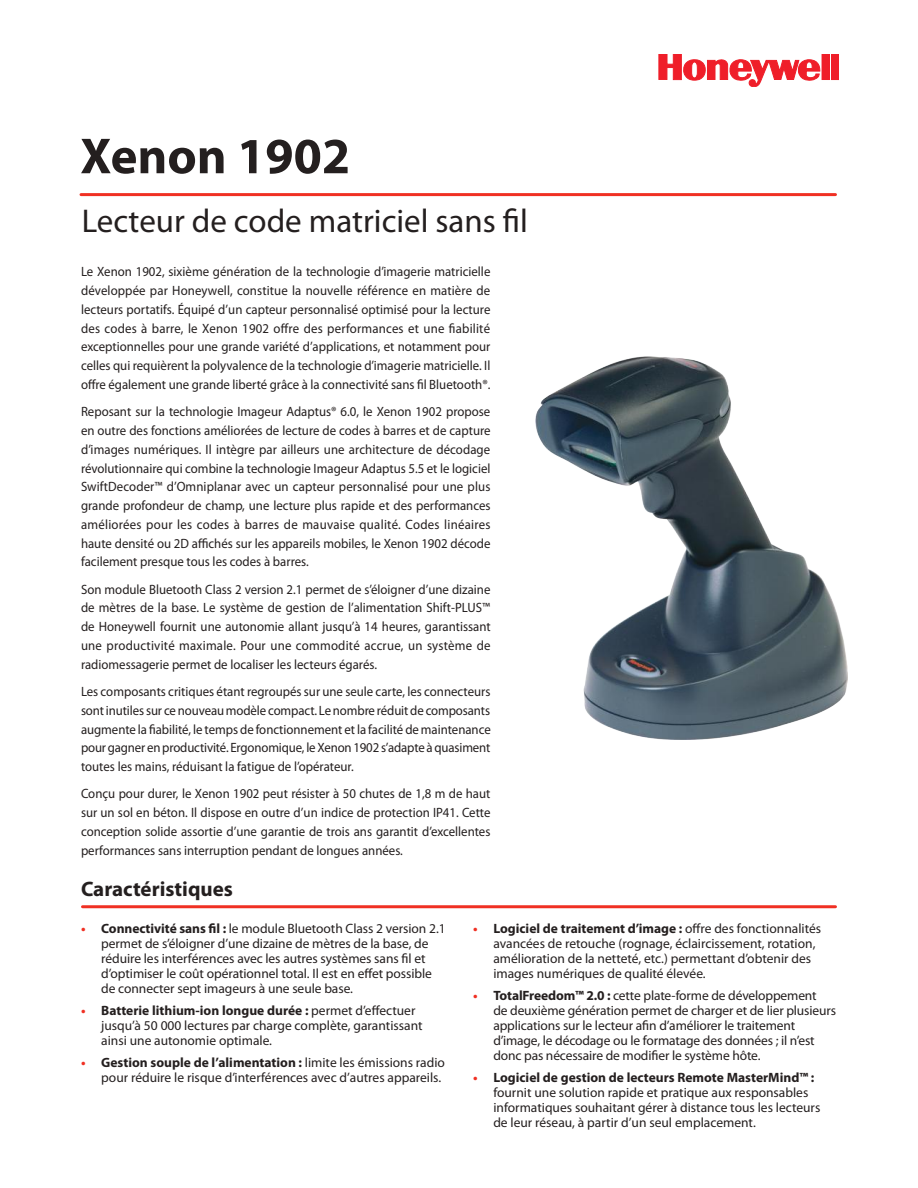
<style>
.page{position:relative;width:918px;height:1188px;background:#fff}
.page>*{position:absolute;margin:0;border:0;box-sizing:border-box;transform-origin:0 0}
.t1{font:700 51px "Myriad Pro";color:#241f1f}
.t2{font:33px "Myriad Pro";color:#241f1f}
.t3{font:700 21px "Myriad Pro";color:#241f1f}
.t4{font:13.5px/18.8px "Myriad Pro";color:#241f1f;text-align:justify;scale:.95 1}
.t5{font:13.5px/15px "Myriad Pro";color:#241f1f}
.s1{font-weight:700;color:#f03023}
.s2{font-weight:700}
</style>
<div class="page">
<svg style="left:659px;top:54px;width:161px;height:33px"></svg>
<div style="left:822px;top:54px;width:7px;height:26px;background:#ef1e29"></div>
<div style="left:832px;top:54px;width:7px;height:26px;background:#ef1e29"></div>
<div style="left:831px;top:54px;width:8px;height:26px;border:1px solid #ef1e29"></div>
<hr style="left:81px;top:193px;width:755px;height:3px;background:#f03023">
<hr style="left:82px;top:905px;width:754px;height:3px;background:#f03023">
<img style="left:536px;top:356px;width:311px;height:383px">
<h1 class="t1" style="left:80px;top:123px;width:271px">Xenon 1902</h1>
<h2 class="t2" style="left:82px;top:200px;width:448px">Lecteur de code matriciel sans fil</h2>
<p class="t4" style="left:81px;top:262px;width:433px">Le Xenon 1902, sixième génération de la technologie d’imagerie matricielle développée par Honeywell, constitue la nouvelle référence en matière de lecteurs portatifs. Équipé d’un capteur personnalisé optimisé pour la lecture des codes à barre, le Xenon 1902 offre des performances et une fiabilité exceptionnelles pour une grande variété d’applications, et notamment pour celles qui requièrent la polyvalence de la technologie d’imagerie matricielle. Il offre également une grande liberté grâce à la connectivité sans fil Bluetooth®.</p>
<p class="t4" style="left:81px;top:402px;width:433px">Reposant sur la technologie Imageur Adaptus® 6.0, le Xenon 1902 propose en outre des fonctions améliorées de lecture de codes à barres et de capture d’images numériques. Il intègre par ailleurs une architecture de décodage révolutionnaire qui combine la technologie Imageur Adaptus 5.5 et le logiciel SwiftDecoder™ d’Omniplanar avec un capteur personnalisé pour une plus grande profondeur de champ, une lecture plus rapide et des performances améliorées pour les codes à barres de mauvaise qualité. Codes linéaires haute densité ou 2D affichés sur les appareils mobiles, le Xenon 1902 décode facilement presque tous les codes à barres.</p>
<p class="t4" style="left:81px;top:580px;width:433px">Son module Bluetooth Class 2 version 2.1 permet de s’éloigner d’une dizaine de mètres de la base. Le système de gestion de l’alimentation Shift-PLUS™ de Honeywell fournit une autonomie allant jusqu’à 14 heures, garantissant une productivité maximale. Pour une commodité accrue, un système de radiomessagerie permet de localiser les lecteurs égarés.</p>
<p class="t4" style="left:81px;top:682px;width:433px">Les composants critiques étant regroupés sur une seule carte, les connecteurs sont inutiles sur ce nouveau modèle compact. Le nombre réduit de composants augmente la fiabilité, le temps de fonctionnement et la facilité de maintenance pour gagner en productivité. Ergonomique, le Xenon 1902 s’adapte à quasiment toutes les mains, réduisant la fatigue de l’opérateur.</p>
<p class="t4" style="left:81px;top:784px;width:433px">Conçu pour durer, le Xenon 1902 peut résister à 50 chutes de 1,8 m de haut sur un sol en béton. Il dispose en outre d’un indice de protection IP41. Cette conception solide assortie d’une garantie de trois ans garantit d’excellentes performances sans interruption pendant de longues années.</p>
<h3 class="t3" style="left:81px;top:875px;width:153px">Caractéristiques</h3>
<p class="t5" style="left:101px;top:921px;width:346px;text-indent:-20px"><span class="s1">•</span> <span class="s2">Connectivité sans fil :</span> le module Bluetooth Class 2 version 2.1 permet de s’éloigner d’une dizaine de mètres de la base, de réduire les interférences avec les autres systèmes sans fil et d’optimiser le coût opérationnel total. Il est en effet possible de connecter sept imageurs à une seule base.</p>
<p class="t5" style="left:101px;top:1003px;width:323px;text-indent:-20px"><span class="s1">•</span> <span class="s2">Batterie lithium-ion longue durée :</span> permet d’effectuer jusqu’à 50 000 lectures par charge complète, garantissant ainsi une autonomie optimale.</p>
<p class="t5" style="left:81px;top:1055px;width:366px;text-align:right"><span class="s1">•</span> <span class="s2">Gestion souple de l’alimentation :</span> limite les émissions radio pour réduire le risque d’interférences avec d’autres appareils.</p>
<p class="t5" style="left:493px;top:921px;width:329px;text-indent:-20px"><span class="s1">•</span> <span class="s2">Logiciel de traitement d’image :</span> offre des fonctionnalités avancées de retouche (rognage, éclaircissement, rotation, amélioration de la netteté, etc.) permettant d’obtenir des images numériques de qualité élevée.</p>
<p class="t5" style="left:493px;top:988px;width:344px;text-indent:-20px"><span class="s1">•</span> <span class="s2">TotalFreedom™ 2.0 :</span> cette plate-forme de développement<br>de deuxième génération permet de charger et de lier plusieurs applications sur le lecteur afin d’améliorer le traitement d’image, le décodage ou le formatage des données ; il n’est donc pas nécessaire de modifier le système hôte.</p>
<p class="t5" style="left:493px;top:1070px;width:329px;text-indent:-20px"><span class="s1">•</span> <span class="s2">Logiciel de gestion de lecteurs Remote MasterMind™ : </span>fournit une solution rapide et pratique aux responsables informatiques souhaitant gérer à distance tous les lecteurs de leur réseau, à partir d’un seul emplacement.</p>
</div>
